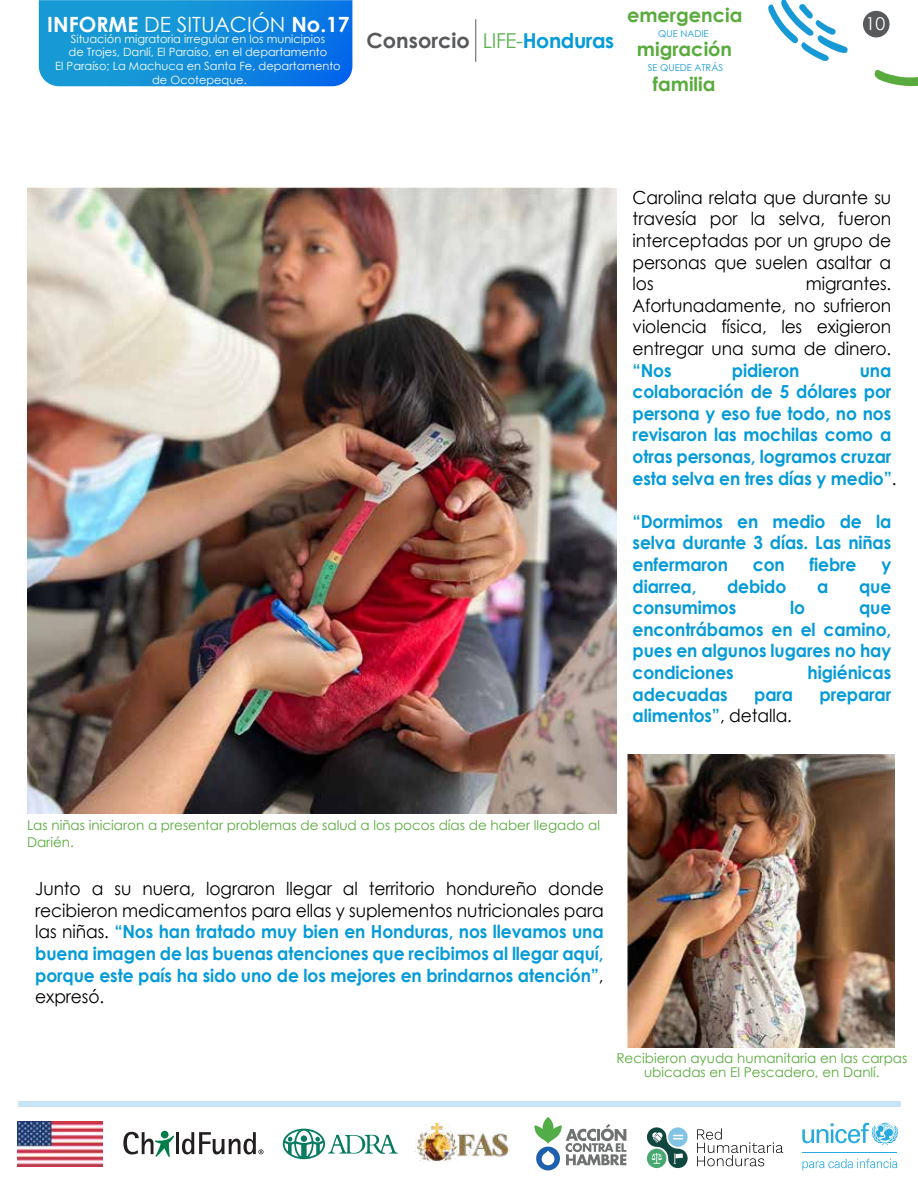
<style>
.page{position:relative;width:918px;height:1188px;background:#fff}
.page>*{position:absolute;margin:0;border:0;box-sizing:border-box;transform-origin:0 0}
.t1{font:700 21px "Century Gothic";color:#fff}
.t2{font:700 20.85px "Century Gothic";color:#58595b}
.t3{font:700 19.35px/33.5px "Century Gothic";color:#59ab3d;text-align:center}
.t4{font:700 18px/21.6px "Century Gothic";letter-spacing:-.005em;color:#049bd8;text-align:justify;scale:.95 1}
.t5{font:18px/21.6px "Century Gothic";letter-spacing:-.005em;color:#000;text-align:justify;scale:.95 1}
.t6{font:17.85px "Century Gothic";color:#fff}
.t7{font:13.5px/17.5px "Century Gothic";color:#59ab3d}
.t8{font:11.4px/13.6px "Century Gothic";color:#fff;text-align:center}
.t9{font:9.45px "Century Gothic";color:#1799d6}
.s1{font-weight:400}
.s2{font-weight:400;font-size:20.55px;color:#59b24f}
.s3{font-size:20.55px;color:#049bd8}
.s4{font-weight:400;color:#000}
</style>
<div class="page">
<svg style="left:874px;top:69px;width:44px;height:17px"></svg>
<svg style="left:768px;top:0;width:80px;height:61px"></svg>
<div style="left:863px;top:11px;width:27px;height:26px;background:#58595b;border-radius:50%"></div>
<svg style="left:39px;top:0;width:313px;height:86px;background:#138cdb"></svg>
<hr style="left:475px;top:19px;width:1px;height:43px;background:#58595b">
<div style="left:19px;top:1102px;width:882px;height:5px;background:#c5e5f4"></div>
<svg style="left:802px;top:1123px;width:96px;height:23px"></svg>
<hr style="left:802px;top:1152px;width:95px;height:1px;background:#29aae1">
<svg style="left:802px;top:1158px;width:95px;height:12px"></svg>
<img style="left:18px;top:1122px;width:84px;height:44px">
<svg style="left:282px;top:1129px;width:116px;height:30px"></svg>
<hr style="left:176px;top:1132px;width:3px;height:22px;background:#231f20">
<svg style="left:123px;top:1131px;width:51px;height:26px"></svg>
<svg style="left:182px;top:1132px;width:82px;height:22px"></svg>
<img style="left:415px;top:1122px;width:95px;height:40px">
<svg style="left:534px;top:1117px;width:92px;height:53px"></svg>
<svg style="left:697px;top:1128px;width:86px;height:38px"></svg>
<svg style="left:647px;top:1127px;width:41px;height:41px"></svg>
<img style="left:27px;top:188px;width:590px;height:625px">
<img style="left:627px;top:754px;width:268px;height:293px">
<p class="t3" style="left:627px;top:-2px;width:117px">emergencia migración</p>
<p class="t3" style="left:653px;top:67px;width:64px">familia</p>
<p class="t1" style="left:47px;top:8px;width:304px">INFORME <span class="s1">DE SITUACIÓN</span> No.17</p>
<p class="t6" style="left:866px;top:11px;width:21px">10</p>
<p class="t9" style="left:658px;top:27px;width:52px">QUE NADIE</p>
<p class="t9" style="left:648px;top:61px;width:77px">SE QUEDE ATRÁS</p>
<p class="t2" style="left:367px;top:24px;width:249px">Consorcio <span class="s2">LIFE-</span><span class="s3">Honduras</span></p>
<p class="t8" style="left:55px;top:32px;width:287px">Situación migratoria irregular en los municipios<br>de Trojes, Danlí, El Paraíso, en el departamento<br>El Paraíso; La Machuca en Santa Fe, departamento de Ocotepeque.</p>
<p class="t5" style="left:633px;top:186px;width:274px">Carolina relata que durante su travesía por la selva, fueron interceptadas por un grupo de personas que suelen asaltar a los</p>
<p class="t5" style="left:633px;top:273px;width:274px;text-indent:173px">migrantes.<br>Afortunadamente, no sufrieron violencia física, les exigieron entregar una suma de dinero.</p>
<p class="t4" style="left:633px;top:358px;width:43px">“Nos</p>
<p class="t4" style="left:732px;top:358px;width:73px">pidieron</p>
<p class="t4" style="left:633px;top:358px;width:279px;text-align:left;text-indent:227px">una colaboración de 5 dólares por persona y eso fue todo, no nos revisaron las mochilas como a otras personas, logramos cruzar esta selva en tres días y medio”<span class="s4">.</span></p>
<p class="t4" style="left:633px;top:510px;width:274px">“Dormimos en medio de la selva durante 3 días. Las niñas enfermaron</p>
<p class="t4" style="left:753px;top:553px;width:35px">con</p>
<p class="t4" style="left:810px;top:553px;width:51px">fiebre</p>
<p class="t4" style="left:881px;top:553px;width:12px">y</p>
<p class="t4" style="left:633px;top:574px;width:69px">diarrea,</p>
<p class="t4" style="left:727px;top:574px;width:64px">debido</p>
<p class="t4" style="left:817px;top:574px;width:13px">a</p>
<p class="t4" style="left:859px;top:574px;width:35px">que</p>
<p class="t4" style="left:633px;top:596px;width:111px">consumimos</p>
<p class="t4" style="left:790px;top:596px;width:17px">lo</p>
<p class="t4" style="left:633px;top:596px;width:274px;text-indent:226px">que encontrábamos en el camino, pues en algunos lugares no hay condiciones</p>
<p class="t4" style="left:808px;top:661px;width:90px">higiénicas</p>
<p class="t4" style="left:633px;top:682px;width:102px">adecuadas</p>
<p class="t4" style="left:754px;top:682px;width:43px">para</p>
<p class="t4" style="left:820px;top:682px;width:77px">preparar</p>
<p class="t4" style="left:633px;top:704px;width:169px">alimentos”<span class="s4">, detalla.</span></p>
<p class="t7" style="left:27px;top:816px;width:575px">Las niñas iniciaron a presentar problemas de salud a los pocos días de haber llegado al<br>Darién.</p>
<p class="t4" style="left:35px;top:877px;width:600px"><span class="s4">Junto a su nuera, lograron llegar al territorio hondureño donde recibieron medicamentos para ellas y suplementos nutricionales para las niñas.</span> “Nos han tratado muy bien en Honduras, nos llevamos una buena imagen de las buenas atenciones que recibimos al llegar aquí, porque este país ha sido uno de los mejores en brindarnos atención”<span class="s4">, expresó.</span></p>
<p class="t7" style="left:616px;top:1052px;width:292px;line-height:13.5px;text-align:center">Recibieron ayuda humanitaria en las carpas ubicadas en El Pescadero, en Danlí.</p>
</div>
